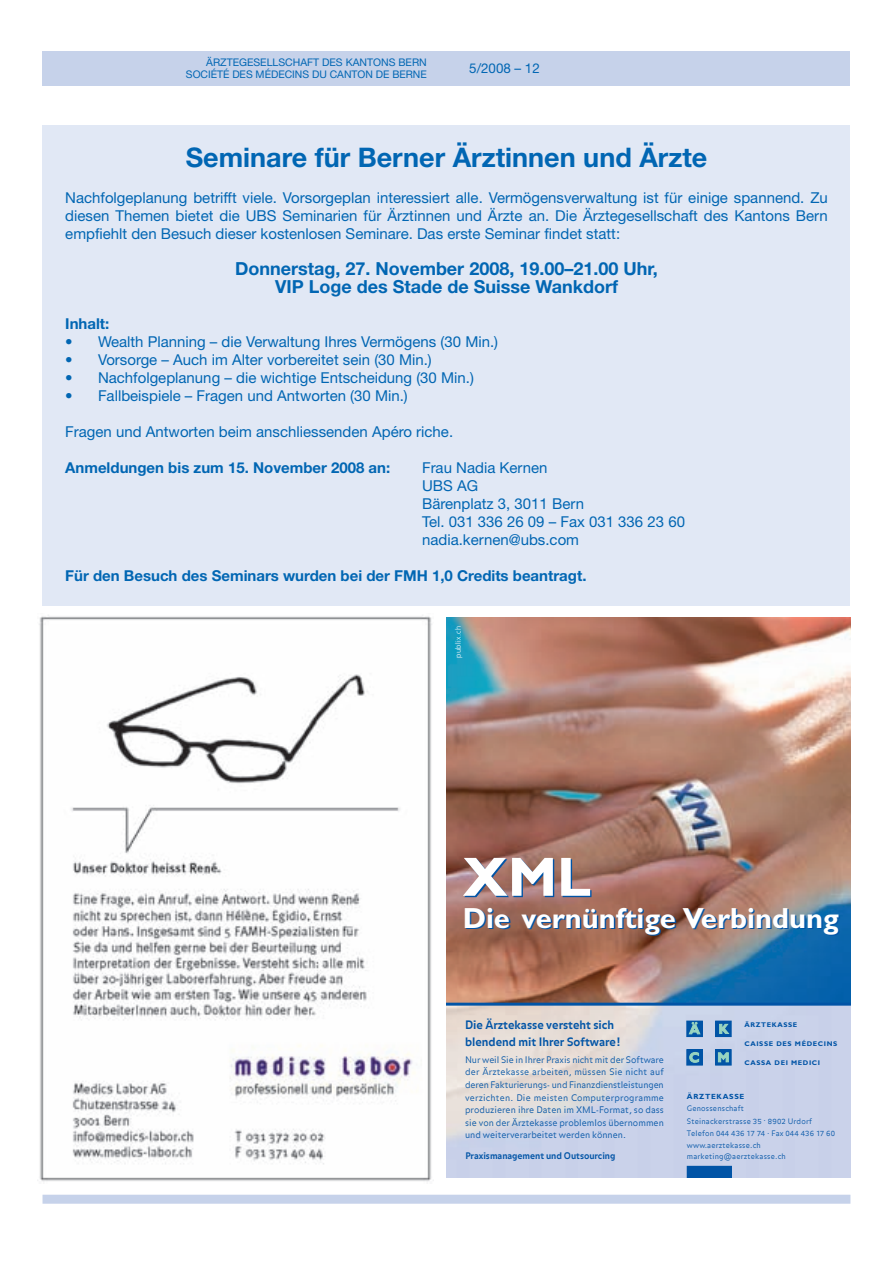
<style>
.page{position:relative;width:893px;height:1263px;background:#fff}
.page>*{position:absolute;margin:0;border:0;box-sizing:border-box;transform-origin:0 0}
.t1{font:55.5px "Gill Sans Bold+UJMLGC";color:#fff}
.t2{font:29.1px "Gill Sans Bold+UJMLGC";color:#fff}
.t3{font:700 27px "Helvetica Neue";color:#0166b3}
.t4{font:700 18px/18px "Helvetica Neue";color:#0166b3;text-align:center}
.t5{font:15px/18px "Helvetica Neue";color:#0166b3;text-align:justify}
.t6{font:700 15px "Helvetica Neue";color:#0166b3}
.t7{font:13.5px "Helvetica Neue";color:#0166b3}
.t8{font:11.55px/16.2px "Balance Bold Roman+DSMTQY";color:#0154a6}
.t9{font:10.5px/12px "Helvetica Neue";color:#0166b3;text-align:right}
.t10{font:9px/12.6px "Balance Light Roman+QOBOMZ";letter-spacing:.005em;color:#0154a6;text-align:justify}
.t11{font:9px "Balance Bold Roman+DSMTQY";color:#0154a6}
.t12{font:7.5px/12.3px "Balance Light Roman+QOBOMZ";letter-spacing:.025em;color:#0154a6}
.t13{font:7.5px "Gill Sans Bold+UJMLGC";letter-spacing:.09em;color:#0154a6}
.t14{font:7.5px "Frutiger Light+PEAQRS";color:#fff}
.t15{font:6.9px "Gill Sans Bold+UJMLGC";letter-spacing:.09em;color:#0154a6}
</style>
<div class="page">
<div style="left:43px;top:1195px;width:807px;height:9px;background:#c6d2ea"></div>
<div style="left:43px;top:51px;width:807px;height:34px;background:#c6d2ea"></div>
<img style="left:446px;top:617px;width:404px;height:386px">
<img style="left:446px;top:1005px;width:404px;height:173px">
<svg style="left:446px;top:1003px;width:404px;height:2px"></svg>
<svg style="left:687px;top:1166px;width:45px;height:12px"></svg>
<svg style="left:689px;top:1051px;width:11px;height:12px"></svg>
<div style="left:687px;top:1049px;width:15px;height:16px;border:1px solid #0154a6"></div>
<svg style="left:717px;top:1051px;width:12px;height:12px"></svg>
<div style="left:715px;top:1049px;width:16px;height:16px;border:1px solid #0154a6"></div>
<div style="left:687px;top:1021px;width:15px;height:15px;border:1px solid #0154a6"></div>
<svg style="left:717px;top:1023px;width:12px;height:11px"></svg>
<div style="left:715px;top:1021px;width:16px;height:15px;border:1px solid #0154a6"></div>
<svg style="left:719px;top:1024px;width:10px;height:9px"></svg>
<svg style="left:718px;top:1053px;width:10px;height:9px"></svg>
<svg style="left:690px;top:1052px;width:9px;height:10px"></svg>
<svg style="left:689px;top:1022px;width:11px;height:12px"></svg>
<img style="left:37px;top:615px;width:395px;height:567px">
<div style="left:43px;top:125px;width:807px;height:480px;background:#e1e8f5"></div>
<p class="t9" style="left:186px;top:57px;width:242px">ÄRZTEGESELLSCHAFT DES KANTONS BERN<br>SOCIÉTÉ DES MÉDECINS DU CANTON DE BERNE</p>
<p class="t7" style="left:469px;top:64px;width:72px">5/2008 – 12</p>
<h3 class="t3" style="left:186px;top:147px;width:523px">Seminare für Berner Ärztinnen und Ärzte</h3>
<p class="t5" style="left:65px;top:190px;width:764px">Nachfolgeplanung betrifft viele. Vorsorgeplan interessiert alle. Vermögensverwaltung ist für einige spannend. Zu diesen Themen bietet die UBS Seminarien für Ärztinnen und Ärzte an. Die Ärztegesellschaft des Kantons Bern empfiehlt den Besuch dieser kostenlosen Seminare. Das erste Seminar findet statt:</p>
<p class="t4" style="left:235px;top:261px;width:424px">Donnerstag, 27. November 2008, 19.00–21.00 Uhr,<br>VIP Loge des Stade de Suisse Wankdorf</p>
<p class="t6" style="left:65px;top:318px;width:46px">Inhalt:</p>
<p class="t5" style="left:65px;top:334px;width:434px">• Wealth Planning – die Verwaltung Ihres Vermögens (30 Min.)</p>
<p class="t5" style="left:65px;top:352px;width:368px">• Vorsorge – Auch im Alter vorbereitet sein (30 Min.)</p>
<p class="t5" style="left:65px;top:370px;width:410px">• Nachfolgeplanung – die wichtige Entscheidung (30 Min.)</p>
<p class="t5" style="left:65px;top:388px;width:344px">• Fallbeispiele – Fragen und Antworten (30 Min.)</p>
<p class="t5" style="left:65px;top:424px;width:389px">Fragen und Antworten beim anschliessenden Apéro riche.</p>
<p class="t6" style="left:65px;top:462px;width:327px">Anmeldungen bis zum 15. November 2008 an:</p>
<p class="t5" style="left:422px;top:460px;width:264px;text-align:left">Frau Nadia Kernen<br>UBS AG<br>Bärenplatz 3, 3011 Bern<br>Tel. 031 336 26 09 – Fax 031 336 23 60 nadia.kernen@ubs.com</p>
<p class="t6" style="left:65px;top:570px;width:523px">Für den Besuch des Seminars wurden bei der FMH 1,0 Credits beantragt.</p>
<p class="t14" style="left:455px;top:658px;width:33px;rotate:-90deg">publix.ch</p>
<h1 class="t1" style="left:463px;top:856px;width:130px">XML</h1>
<h2 class="t2" style="left:463px;top:907px;width:378px">Die vernünftige Verbindung</h2>
<p class="t8" style="left:465px;top:1017px;width:157px">Die Ärztekasse versteht sich blendend mit Ihrer Software!</p>
<p class="t10" style="left:465px;top:1053px;width:200px">Nur weil Sie in Ihrer Praxis nicht mit der Software der Ärztekasse arbeiten, müssen Sie nicht auf deren Fakturierungs- und Finanzdienstleistungen verzichten. Die meisten Computerprogramme produzieren ihre Daten im XML-Format, so dass sie von der Ärztekasse problemlos übernommen und weiterverarbeitet werden können.</p>
<p class="t11" style="left:465px;top:1151px;width:152px">Praxismanagement und Outsourcing</p>
<p class="t15" style="left:744px;top:1022px;width:54px">ÄRZTEKASSE</p>
<p class="t15" style="left:744px;top:1041px;width:94px">CAISSE DES MÉDECINS</p>
<p class="t15" style="left:744px;top:1060px;width:77px">CASSA DEI MEDICI</p>
<p class="t13" style="left:687px;top:1093px;width:59px">ÄRZTEKASSE</p>
<p class="t12" style="left:687px;top:1102px;width:150px">Genossenschaft<br>Steinackerstrasse 35 . 8902 Urdorf<br>Telefon 044 436 17 74 . Fax 044 436 17 60</p>
<p class="t12" style="left:687px;top:1139px;width:100px;line-height:11.7px">www.aerztekasse.ch marketing@aerztekasse.ch</p>
</div>
